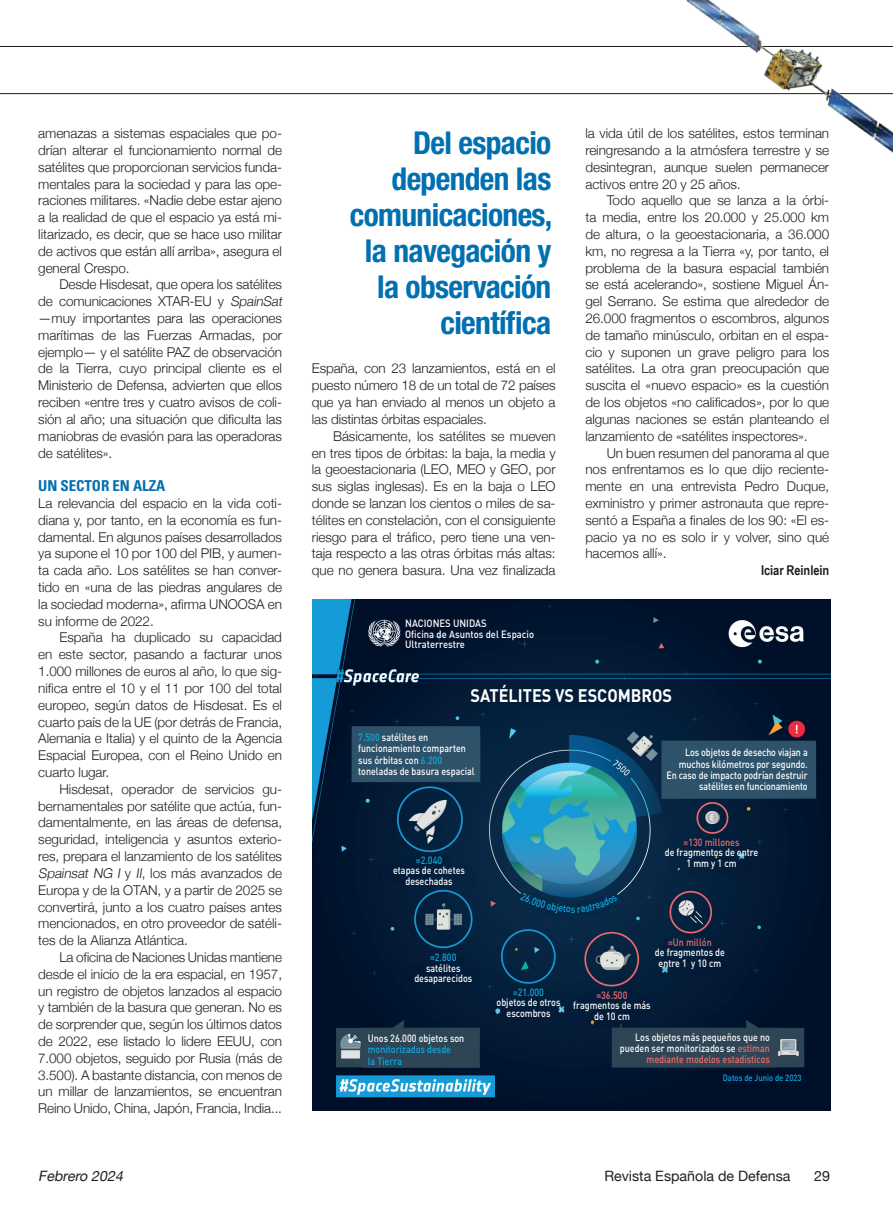
<style>
.page{position:relative;width:893px;height:1217px;background:#fff}
.page>*{position:absolute;margin:0;border:0;box-sizing:border-box;transform-origin:0 0}
.Coro-Sumario{font:700 condensed 31.5px/36px "Helvetica Neue";letter-spacing:-.02em;color:#0070b1;text-align:right}
.t1{font:700 18px "DIN";color:#fff;scale:.9 1}
.Ladillo{font:700 condensed 15px "Univers";letter-spacing:-.005em;color:#0070b1}
.t2{font:14.25px "Helvetica Neue";color:#231f20}
.t3{font:italic 14.25px "Helvetica Neue";color:#231f20}
.Coro-Texto{font:300 13.5px/16.8px "Helvetica Neue";letter-spacing:-.005em;color:#231f20;text-align:justify}
.Firma{font:700 13.5px "Arial Narrow";letter-spacing:-.005em;color:#231f20}
.t4{font:500 10.5px/10.5px "DIN";color:#fff;text-align:center;scale:.85 1}
.t5{font:500 10.5px/10.5px "DIN";color:#fff;scale:.9 1}
.t6{font:500 10.5px/11.2px "DIN";color:#13a8de;scale:.85 1}
.t7{font:500 9px "DIN";color:#13a8de;scale:.85 1}
.s1{font-style:italic}
.s2{color:#13a8de}
.s3{color:#fff}
.s4{color:#f16c6e}
</style>
<div class="page">
<img style="left:313px;top:599px;width:517px;height:511px">
<hr style="left:0;top:93px;width:893px;height:1px;background:#231f20">
<hr style="left:0;top:46px;width:893px;height:1px;background:#231f20">
<img style="left:659px;top:0;width:234px;height:153px">
<svg style="left:520px;top:892px;width:50px;height:21px"></svg>
<svg style="left:578px;top:894px;width:40px;height:18px"></svg>
<p class="Coro-Texto" style="left:38px;top:124px;width:245px">amenazas a sistemas espaciales que po&shy;drían alterar el funcionamiento normal de satélites que proporcionan servicios funda&shy;mentales para la sociedad y para las ope&shy;raciones militares. «Nadie debe estar ajeno a la realidad de que el espacio ya está mi&shy;litarizado, es decir, que se hace uso militar de activos que están allí arriba», asegura el general Crespo.</p>
<p class="Coro-Texto" style="left:38px;top:275px;width:248px;text-align:left;text-indent:21px">Desde Hisdesat, que opera los satélites de comunicaciones XTAR-EU y <span class="s1">SpainSat </span>—muy importantes para las operaciones marítimas de las Fuerzas Armadas, por ejemplo— y el satélite PAZ de observación de la Tierra, cuyo principal cliente es el Ministerio de Defensa, advierten que ellos reciben «entre tres y cuatro avisos de coli&shy;sión al año; una situación que dificulta las maniobras de evasión para las operadoras de satélites».</p>
<p class="Ladillo" style="left:38px;top:476px;width:129px">UN SECTOR EN ALZA</p>
<p class="Coro-Texto" style="left:38px;top:493px;width:245px">La relevancia del espacio en la vida coti&shy;diana y, por tanto, en la economía es fun&shy;damental. En algunos países desarrollados ya supone el 10 por 100 del PIB, y aumen&shy;ta cada año. Los satélites se han conver&shy;tido en «una de las piedras angulares de la sociedad moderna», afirma UNOOSA en su informe de 2022.</p>
<p class="Coro-Texto" style="left:38px;top:628px;width:245px;text-indent:21px">España ha duplicado su capacidad en este sector, pasando a facturar unos 1.000 millones de euros al año, lo que sig&shy;nifica entre el 10 y el 11 por 100 del total europeo, según datos de Hisdesat. Es el cuarto país de la UE (por detrás de Francia, Alemania e Italia) y el quinto de la Agencia Espacial Europea, con el Reino Unido en cuarto lugar.</p>
<p class="Coro-Texto" style="left:38px;top:779px;width:245px;text-indent:21px">Hisdesat, operador de servicios gu&shy;bernamentales por satélite que actúa, fun&shy;damentalmente, en las áreas de defensa, seguridad, inteligencia y asuntos exterio&shy;res, prepara el lanzamiento de los satélites <span class="s1">Spainsat NG I</span> y <span class="s1">II</span>, los más avanzados de Europa y de la OTAN, y a partir de 2025 se convertirá, junto a los cuatro países antes mencionados, en otro proveedor de satéli&shy;tes de la Alianza Atlántica.</p>
<p class="Coro-Texto" style="left:38px;top:947px;width:245px;text-indent:21px">La oficina de Naciones Unidas mantiene desde el inicio de la era espacial, en 1957, un registro de objetos lanzados al espacio y también de la basura que generan. No es de sorprender que, según los últimos datos de 2022, ese listado lo lidere EEUU, con 7.000 objetos, seguido por Rusia (más de 3.500). A bastante distancia, con menos de un millar de lanzamientos, se encuentran Reino Unido, China, Japón, Francia, India...</p>
<p class="Coro-Sumario" style="left:350px;top:124px;width:204px">Del espacio dependen las comunicaciones, la navegación y la observación científica</p>
<p class="Coro-Texto" style="left:312px;top:359px;width:245px">España, con 23 lanzamientos, está en el puesto número 18 de un total de 72 países que ya han enviado al menos un objeto a las distintas órbitas espaciales.</p>
<p class="Coro-Texto" style="left:312px;top:426px;width:245px;text-indent:21px">Básicamente, los satélites se mueven en tres tipos de órbitas: la baja, la media y la geoestacionaria (LEO, MEO y GEO, por sus siglas inglesas). Es en la baja o LEO donde se lanzan los cientos o miles de sa&shy;télites en constelación, con el consiguiente riesgo para el tráfico, pero tiene una ven&shy;taja respecto a las otras órbitas más altas: que no genera basura. Una vez finalizada</p>
<p class="t5" style="left:405px;top:618px;width:92px">NACIONES UNIDAS</p>
<p class="t5" style="left:405px;top:628px;width:145px">Oficina de Asuntos del Espacio<br>Ultraterrestre</p>
<p class="Coro-Texto" style="left:585px;top:124px;width:245px">la vida útil de los satélites, estos terminan reingresando a la atmósfera terrestre y se desintegran, aunque suelen permanecer activos entre 20 y 25 años.</p>
<p class="Coro-Texto" style="left:585px;top:191px;width:245px;text-indent:21px">Todo aquello que se lanza a la órbi&shy;ta media, entre los 20.000 y 25.000 km de altura, o la geoestacionaria, a 36.000 km, no regresa a la Tierra «y, por tanto, el problema de la basura espacial también se está acelerando», sostiene Miguel Án&shy;gel Serrano. Se estima que alrededor de 26.000 fragmentos o escombros, algunos de tamaño minúsculo, orbitan en el espa&shy;cio y suponen un grave peligro para los satélites. La otra gran preocupación que suscita el «nuevo espacio» es la cuestión de los objetos «no calificados», por lo que algunas naciones se están planteando el lanzamiento de «satélites inspectores».</p>
<p class="Coro-Texto" style="left:585px;top:443px;width:245px;text-indent:21px">Un buen resumen del panorama al que nos enfrentamos es lo que dijo reciente&shy;mente en una entrevista Pedro Duque, exministro y primer astronauta que repre&shy;sentó a España a finales de los 90: «El es&shy;pacio ya no es solo ir y volver, sino qué hacemos allí».</p>
<p class="Firma" style="left:761px;top:560px;width:70px">Iciar Reinlein</p>
<p class="t1" style="left:471px;top:683px;width:226px">SATÉLITES VS ESCOMBROS</p>
<p class="t4" style="left:358px;top:731px;width:138px;line-height:11.2px;text-align:left"><span class="s2">7.500</span> satélites en funcionamiento comparten sus órbitas con <span class="s2">6.200 </span>toneladas de basura espacial</p>
<p class="t4" style="left:393px;top:854px;width:86px"><span class="s2">=2.040<br></span>etapas de cohetes desechadas</p>
<p class="t4" style="left:414px;top:951px;width:70px"><span class="s2">=2.800 </span>satélites desaparecidos</p>
<p class="t6" style="left:368px;top:1031px;width:115px"><span class="s3">Unos 26.000 objetos son </span>monitorizados desde<br>la Tierra</p>
<p class="t4" style="left:666px;top:746px;width:168px;line-height:11.2px;text-align:right">Los objetos de desecho viajan a muchos kilómetros por segundo.<br>En caso de impacto podrían destruir satélites en funcionamiento</p>
<p class="t6" style="left:571px;top:902px;width:7px">s</p>
<p class="t4" style="left:665px;top:836px;width:112px"><span class="s4">=130 millones<br></span>de fragmentos de entre<br>1 mm y 1 cm</p>
<p class="t4" style="left:655px;top:936px;width:84px"><span class="s4">=Un millón<br></span>de fragmentos de entre 1 y 10 cm</p>
<p class="t4" style="left:497px;top:985px;width:77px"><span class="s2">=21.000<br></span>objetos de otros escombros</p>
<p class="t4" style="left:573px;top:989px;width:93px"><span class="s4">=36.500 </span>fragmentos de más de 10 cm</p>
<p class="t4" style="left:620px;top:1030px;width:178px;line-height:11.2px;text-align:right">Los objetos más pequeños que no pueden ser monitorizados se <span class="s4">estiman mediante modelos estadísticos</span></p>
<p class="t7" style="left:723px;top:1072px;width:94px">Datos de Junio de 2023</p>
<p class="t3" style="left:38px;top:1165px;width:90px">Febrero 2024</p>
<p class="t2" style="left:604px;top:1165px;width:188px">Revista Española de Defensa</p>
<p class="t2" style="left:814px;top:1165px;width:17px">29</p>
</div>
